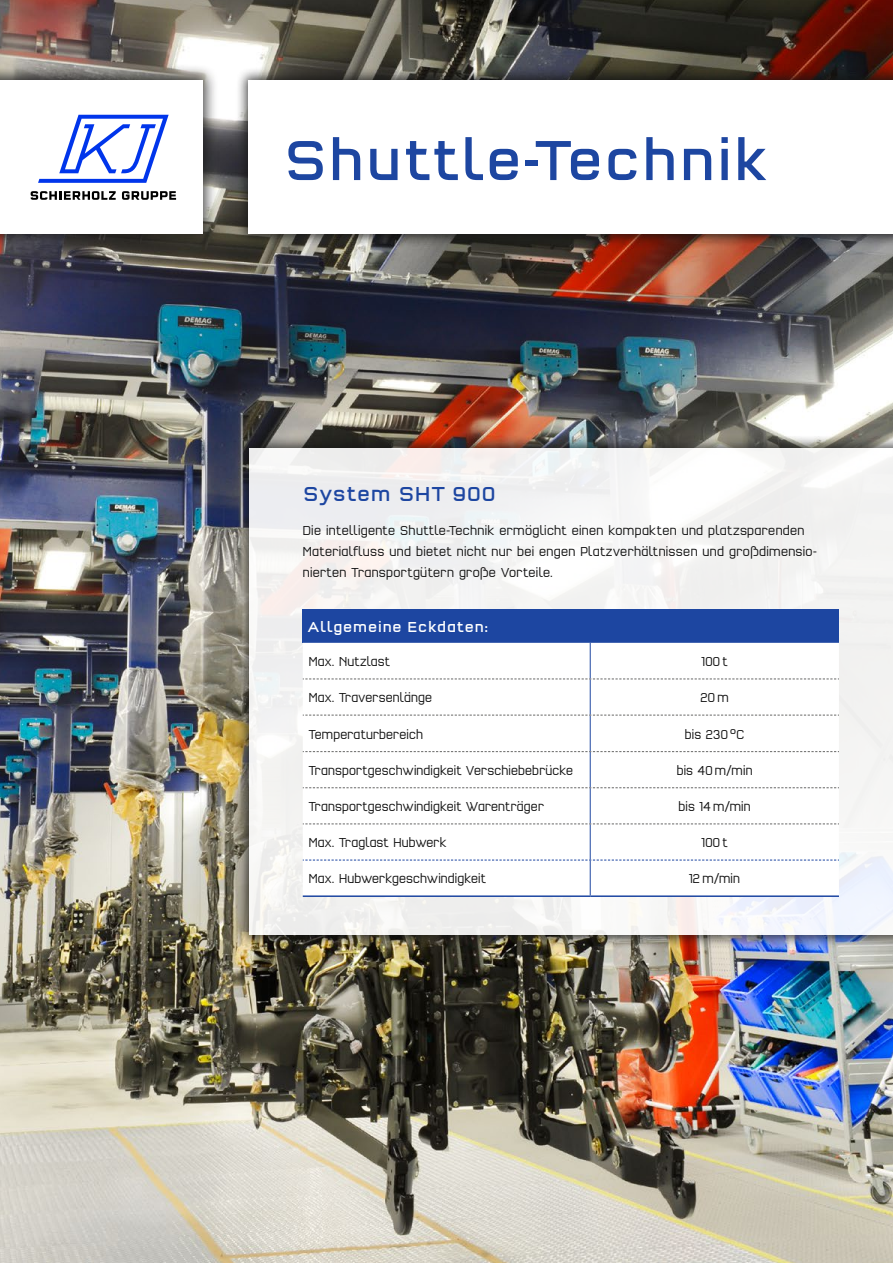
<style>
.page{position:relative;width:893px;height:1263px;background:#fff}
.page>*{position:absolute;margin:0;border:0;box-sizing:border-box;transform-origin:0 0}
.t1{font:58.5px "Q Type Cond";letter-spacing:-.01em;color:#1d46a1}
.t2{font:21px "Q Type Cond";letter-spacing:.015em;color:#1d46a1}
.t3{font:15px "Q Type Cond";letter-spacing:.015em;color:#fff}
.t4{font:300 13.5px/21px "Q Type Comp";letter-spacing:.02em;color:#141414}
</style>
<div class="page">
<img style="left:0;top:0;width:893px;height:1263px">
<div style="left:235px;top:67px;width:658px;height:180px;background:#141414;opacity:.75"></div>
<div style="left:249px;top:81px;width:644px;height:153px;background:#fff"></div>
<div style="left:0;top:64px;width:219px;height:186px;background:#141414;opacity:.75"></div>
<div style="left:0;top:81px;width:202px;height:153px;background:#fff"></div>
<div style="left:235px;top:435px;width:658px;height:513px;background:#141414;opacity:.75"></div>
<div style="left:249px;top:449px;width:644px;height:486px;background:#f3f3f2"></div>
<div style="left:303px;top:609px;width:536px;height:34px;background:#1d46a1"></div>
<svg style="left:38px;top:115px;width:131px;height:68px"></svg>
<svg style="left:31px;top:191px;width:85px;height:9px"></svg>
<svg style="left:122px;top:191px;width:54px;height:9px"></svg>
<div style="left:303px;top:643px;width:536px;height:252px;background:#fff"></div>
<hr style="left:590px;top:643px;width:1px;height:35px;background:#1d46a1">
<hr style="left:590px;top:679px;width:1px;height:36px;background:#1d46a1">
<hr style="left:590px;top:715px;width:1px;height:36px;background:#1d46a1">
<hr style="left:590px;top:752px;width:1px;height:35px;background:#1d46a1">
<hr style="left:590px;top:788px;width:1px;height:35px;background:#1d46a1">
<hr style="left:590px;top:824px;width:1px;height:36px;background:#1d46a1">
<hr style="left:590px;top:860px;width:1px;height:35px;background:#1d46a1">
<svg style="left:303px;top:678px;width:536px;height:1px"></svg>
<svg style="left:303px;top:751px;width:536px;height:1px"></svg>
<svg style="left:303px;top:823px;width:536px;height:1px"></svg>
<svg style="left:303px;top:715px;width:536px;height:1px"></svg>
<svg style="left:303px;top:787px;width:536px;height:1px"></svg>
<hr style="left:303px;top:895px;width:287px;height:2px;background:#1d46a1">
<svg style="left:303px;top:860px;width:536px;height:1px"></svg>
<hr style="left:590px;top:895px;width:249px;height:2px;background:#1d46a1">
<h1 class="t1" style="left:283px;top:125px;width:485px">Shuttle-Technik</h1>
<h2 class="t2" style="left:303px;top:481px;width:195px">System SHT 900</h2>
<p class="t4" style="left:303px;top:520px;width:515px">Die intelligente Shuttle-Technik ermöglicht einen kompakten und platzsparenden<br>Materialfluss und bietet nicht nur bei engen Platzverhältnissen und großdimensio&shy;nierten Transportgütern große Vorteile.</p>
<p class="t3" style="left:308px;top:618px;width:182px">Allgemeine Eckdaten:</p>
<p class="t4" style="left:309px;top:651px;width:83px">Max. Nutzlast</p>
<p class="t4" style="left:702px;top:651px;width:27px">100 t</p>
<p class="t4" style="left:309px;top:687px;width:125px">Max. Traversenlänge</p>
<p class="t4" style="left:700px;top:687px;width:30px">20m</p>
<p class="t4" style="left:309px;top:723px;width:116px">Temperaturbereich</p>
<p class="t4" style="left:685px;top:723px;width:61px">bis 230 °C</p>
<p class="t4" style="left:309px;top:760px;width:266px">Transportgeschwindigkeit Verschiebebrücke</p>
<p class="t4" style="left:677px;top:760px;width:77px">bis 40 m/min</p>
<p class="t4" style="left:309px;top:796px;width:236px">Transportgeschwindigkeit Warenträger</p>
<p class="t4" style="left:679px;top:796px;width:74px">bis 14 m/min</p>
<p class="t4" style="left:309px;top:832px;width:139px">Max. Traglast Hubwerk</p>
<p class="t4" style="left:702px;top:832px;width:27px">100 t</p>
<p class="t4" style="left:309px;top:868px;width:179px">Max. Hubwerkgeschwindigkeit</p>
<p class="t4" style="left:689px;top:868px;width:52px">12 m/min</p>
</div>
